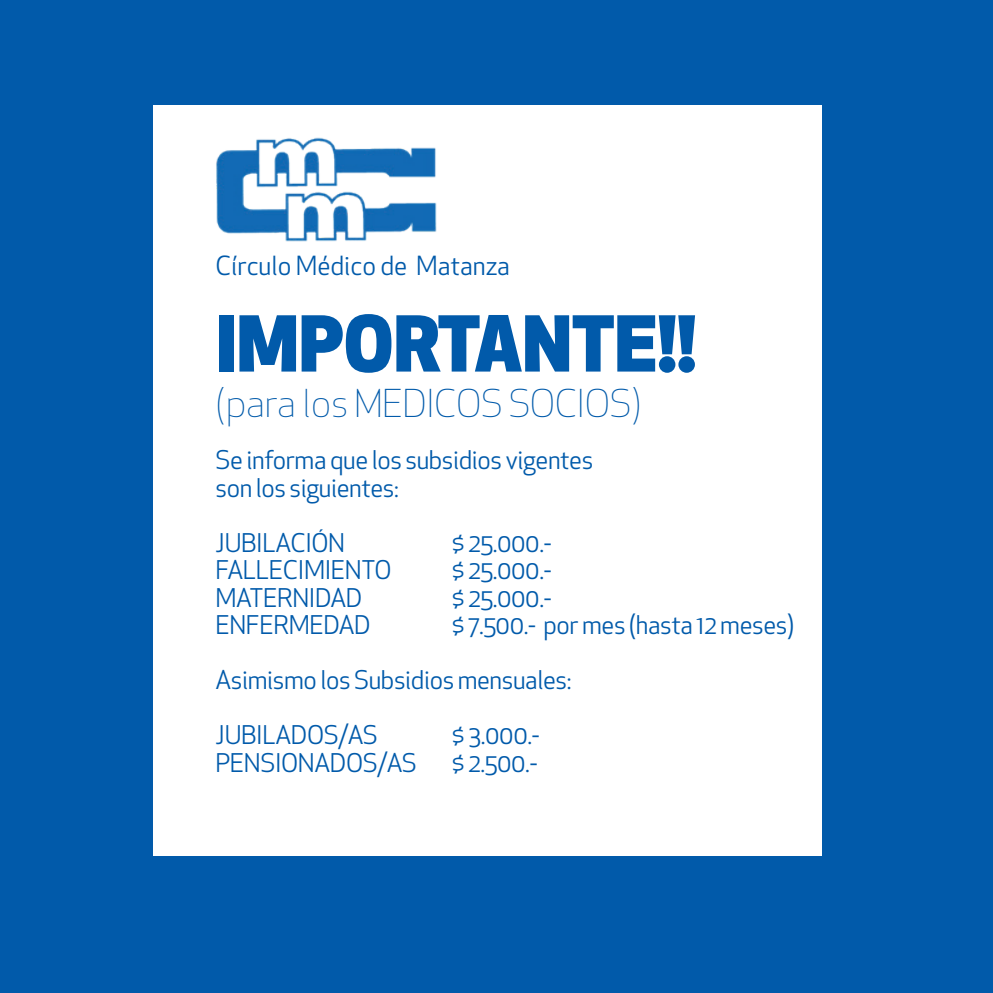
<style>
.page{position:relative;width:993px;height:993px;background:#fff}
.page>*{position:absolute;margin:0;border:0;box-sizing:border-box;transform-origin:0 0}
.t1{font:800 75px "Apex New";color:#015aaa}
.t2{font:300 37.5px "Apex New";color:#015aaa}
.t3{font:25.75px "Apex New";color:#015aaa}
.t4{font:25.12px/54.9px "Apex New";letter-spacing:-.015em;color:#015aaa}
</style>
<div class="page">
<div style="left:0;top:0;width:992px;height:992px;background:#015aaa"></div>
<div style="left:153px;top:105px;width:667px;height:750px;background:#fff"></div>
<img style="left:216px;top:137px;width:221px;height:105px">
<p class="t3" style="left:215px;top:249px;width:296px">Círculo Médico de Matanza</p>
<h1 class="t1" style="left:215px;top:291px;width:482px">IMPORTANTE!!</h1>
<h2 class="t2" style="left:215px;top:380px;width:427px">(para los MEDICOS SOCIOS)</h2>
<p class="t4" style="left:215px;top:446px;width:379px;line-height:27.5px">Se informa que los subsidios vigentes son los siguientes:</p>
<p class="t4" style="left:215px;top:515px;width:131px">JUBILACIÓN</p>
<p class="t4" style="left:452px;top:515px;width:101px">$ 25.000.-</p>
<p class="t4" style="left:215px;top:542px;width:177px">FALLECIMIENTO</p>
<p class="t4" style="left:452px;top:542px;width:101px">$ 25.000.-</p>
<p class="t4" style="left:215px;top:570px;width:148px">MATERNIDAD</p>
<p class="t4" style="left:452px;top:570px;width:101px">$ 25.000.-</p>
<p class="t4" style="left:215px;top:597px;width:157px">ENFERMEDAD</p>
<p class="t4" style="left:215px;top:597px;width:580px;text-indent:236px">$ 7.500.- por mes (hasta 12 meses)<br>Asimismo los Subsidios mensuales:<br>JUBILADOS/AS</p>
<p class="t4" style="left:452px;top:707px;width:89px">$ 3.000.-</p>
<p class="t4" style="left:215px;top:734px;width:203px">PENSIONADOS/AS</p>
<p class="t4" style="left:452px;top:734px;width:87px">$ 2.500.-</p>
</div>
